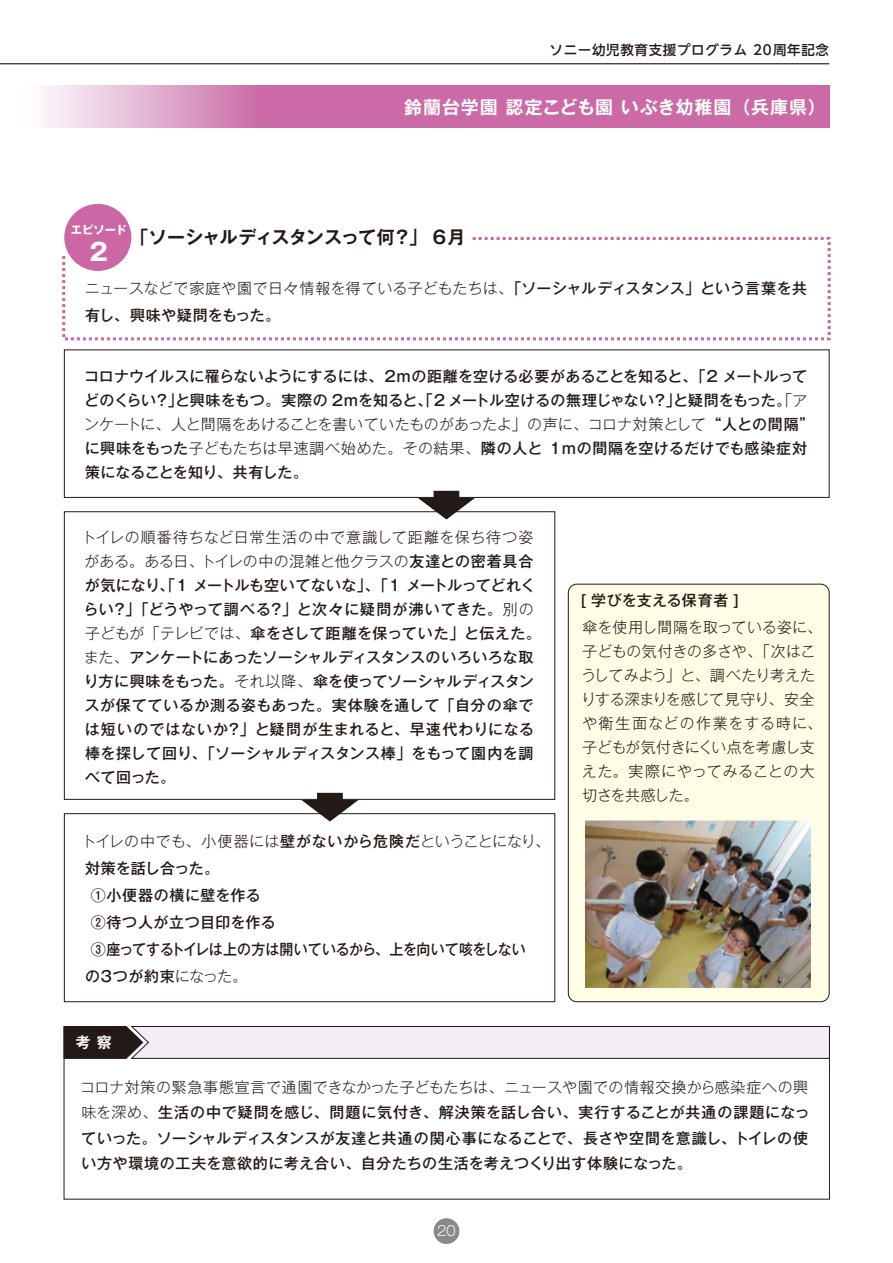
<style>
.page{position:relative;width:893px;height:1263px;background:#fff}
.page>*{position:absolute;margin:0;border:0;box-sizing:border-box;transform-origin:0 0}
.t1{font:700 24px "Gothic MB101 Pro";color:#fff}
.t2{font:700 18px "Gothic MB101 Pro De";letter-spacing:.05em;color:#fff}
.t3{font:700 18px "Gothic MB101 Pro De";letter-spacing:-.04em;color:#231916}
.t4{font:500 15px/24px "Gothic MB101 Pro";letter-spacing:.015em;color:#231916}
.t5{font:300 15px/24px "Gothic MB101 Pro";letter-spacing:.005em;color:#231916}
.t6{font:500 15px "Gothic MB101 Pro";letter-spacing:-.01em;color:#231916}
.t7{font:500 15px "Gothic MB101 Pro";letter-spacing:.04em;color:#231916}
.t8{font:700 15px "Gothic MB101 Pro De";color:#fff}
.t9{font:500 13.5px "UD Shin Go NT Pro";letter-spacing:.05em;color:#231916}
.t10{font:300 13.5px "Gothic MB101 Pro";color:#fff}
.t11{font:700 11.25px "Gothic MB101 Pro";color:#fff}
.s1{font-weight:300}
.s2{font-weight:500}
</style>
<div class="page">
<div style="left:64px;top:204px;width:67px;height:67px;background:#cb67a4;border-radius:50%"></div>
<div style="left:568px;top:584px;width:261px;height:418px;background:#fffde5;border-radius:9px"></div>
<div style="left:568px;top:584px;width:261px;height:418px;border:1px solid #231916;border-radius:9px"></div>
<svg style="left:62px;top:235px;width:769px;height:106px"></svg>
<svg style="left:418px;top:491px;width:57px;height:28px"></svg>
<svg style="left:301px;top:793px;width:58px;height:28px"></svg>
<div style="left:64px;top:350px;width:765px;height:148px;border:1px solid #231916"></div>
<div style="left:64px;top:511px;width:491px;height:288px;border:1px solid #231916"></div>
<div style="left:64px;top:813px;width:491px;height:189px;border:1px solid #231916"></div>
<svg style="left:66px;top:1028px;width:762px;height:31px;background:#dad3da"></svg>
<div style="left:64px;top:1026px;width:766px;height:173px;border:1px solid #231916"></div>
<img style="left:585px;top:821px;width:226px;height:167px">
<svg style="left:42px;top:85px;width:787px;height:43px;background:#d17db1"></svg>
<hr style="left:0;top:63px;width:829px;height:1px;background:#231916">
<div style="left:434px;top:1218px;width:25px;height:26px;background:#898989;border-radius:50%"></div>
<p class="t9" style="left:549px;top:39px;width:281px">ソニー幼児教育支援プログラム 20周年記念</p>
<p class="t2" style="left:404px;top:92px;width:423px">鈴蘭台学園 認定こども園 いぶき幼稚園（兵庫県）</p>
<p class="t11" style="left:71px;top:221px;width:57px">エピソード</p>
<h1 class="t1" style="left:89px;top:232px;width:20px">2</h1>
<p class="t3" style="left:131px;top:223px;width:336px">「ソーシャルディスタンスって何？」 ６月</p>
<p class="t4" style="left:85px;top:273px;width:724px;line-height:27px"><span class="s1">ニュースなどで家庭や園で日々情報を得ている子どもたちは、</span>「ソーシャルディスタンス」という言葉を共有し、興味や疑問をもった。</p>
<p class="t4" style="left:84px;top:362px;width:732px">コロナウイルスに罹らないようにするには、2ｍの距離を空ける必要があることを知ると、「2 メートルってどのくらい？」と興味をもつ。実際の 2ｍを知ると、｢2 メートル空けるの無理じゃない？」と疑問をもった。<span class="s1">「アンケートに、人と間隔をあけることを書いていたものがあったよ」の声に、コロナ対策として</span>“人との間隔”に興味をもった<span class="s1">子どもたちは早速調べ始めた。その結果、</span>隣の人と 1ｍの間隔を空けるだけでも感染症対策になることを知り、共有した。</p>
<p class="t4" style="left:82px;top:523px;width:461px"><span class="s1">トイレの順番待ちなど日常生活の中で意識して距離を保ち待つ姿がある。ある日、トイレの中の混雑と他クラスの</span>友達との密着具合が気になり、｢1 メートルも空いてないな｣、「1 メートルってどれくらい？」「どうやって調べる？」と次々に疑問が沸いてきた。<span class="s1">別の子どもが「テレビでは、</span>傘をさして距離を保っていた」と伝えた。<span class="s1">また、</span>アンケートにあったソーシャルディスタンスのいろいろな取り方に興味をもった。<span class="s1">それ以降、</span>傘を使ってソーシャルディスタンスが保てているか測る姿もあった。実体験を通して「自分の傘では短いのではないか？」と疑問が生まれると、早速代わりになる棒を探して回り、「ソーシャルディスタンス棒」をもって園内を調べて回った。</p>
<p class="t5" style="left:82px;top:827px;width:470px">トイレの中でも、小便器には<span class="s2">壁がないから危険だ</span>ということになり、</p>
<p class="t4" style="left:85px;top:854px;width:136px">対策を話し合った。</p>
<p class="t7" style="left:91px;top:883px;width:172px">①小便器の横に壁を作る</p>
<p class="t7" style="left:91px;top:910px;width:187px">②待つ人が立つ目印を作る</p>
<p class="t6" style="left:91px;top:937px;width:436px">③座ってするトイレは上の方は開いているから、上を向いて咳をしない</p>
<p class="t4" style="left:85px;top:962px;width:164px">の３つが約束<span class="s1">になった。</span></p>
<p class="t8" style="left:75px;top:1030px;width:38px">考 察</p>
<p class="t4" style="left:580px;top:587px;width:160px">[ 学びを支える保育者 ]</p>
<p class="t5" style="left:581px;top:613px;width:243px">傘を使用し間隔を取っている姿に、子どもの気付きの多さや、「次はこうしてみよう」と、調べたり考えたりする深まりを感じて見守り、安全や衛生面などの作業をする時に、子どもが気付きにくい点を考慮し支えた。実際にやってみることの大切さを共感した。</p>
<p class="t4" style="left:80px;top:1072px;width:731px;line-height:25.5px;text-align:justify"><span class="s1">コロナ対策の緊急事態宣言で通園できなかった子どもたちは、ニュースや園での情報交換から感染症への興味を深め、</span>生活の中で疑問を感じ、問題に気付き、解決策を話し合い、実行することが共通の課題になっていった。ソーシャルディスタンスが友達と共通の関心事になることで、長さや空間を意識し、トイレの使い方や環境の工夫を意欲的に考え合い、自分たちの生活を考えつくり出す体験になった。</p>
<p class="t10" style="left:437px;top:1220px;width:20px">20</p>
</div>
